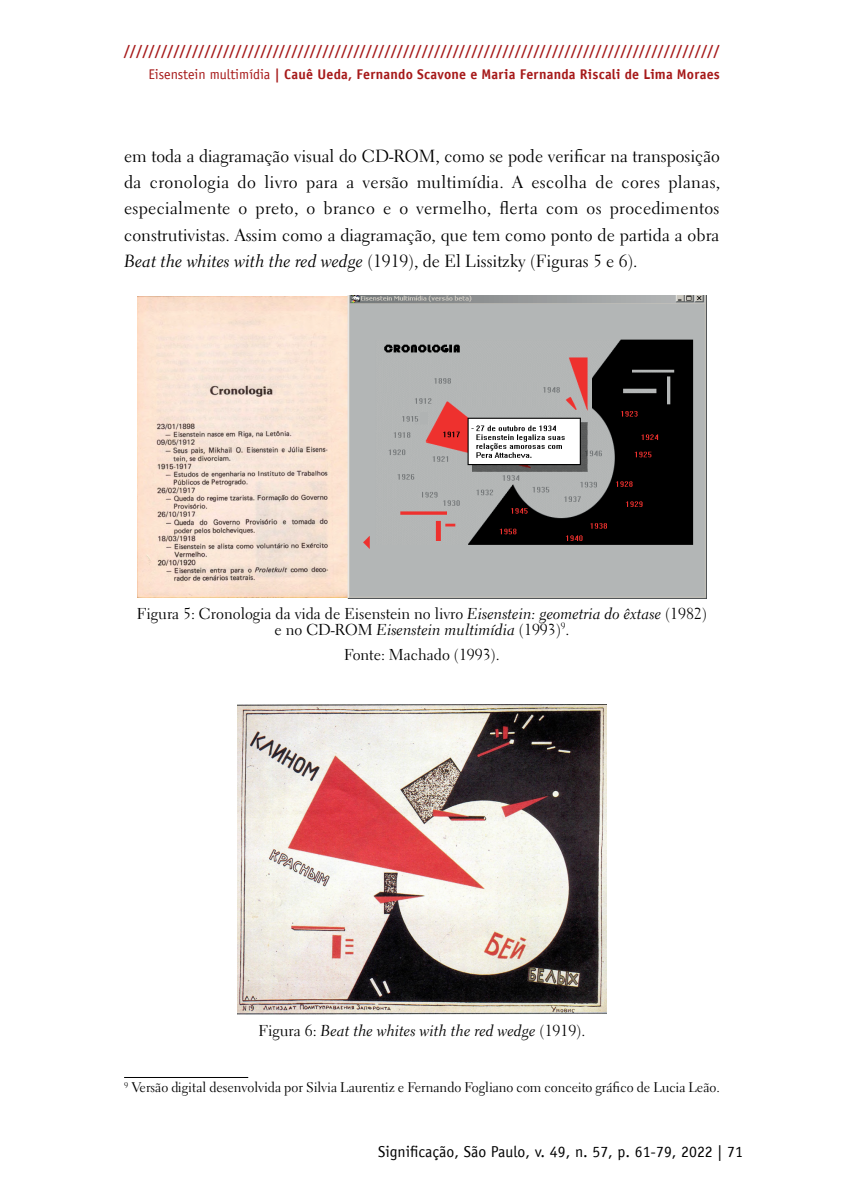
<style>
.page{position:relative;width:844px;height:1191px;background:#fff}
.page>*{position:absolute;margin:0;border:0;box-sizing:border-box;transform-origin:0 0}
.t1{font:17.5px/26.2px "Electra LT Std";color:#000;text-align:justify}
.t2{font:15.75px "Electra LT Std";color:#000}
.t3{font:15.75px "Electra LT Std Cursive";color:#000}
.t4{font:15.75px "Officina Sans LT";color:#000}
.t5{font:700 14px "Officina Sans LT";letter-spacing:.015em;color:#a61919}
.t6{font:14px "Electra LT Std";letter-spacing:-.005em;color:#000}
.s1{font-weight:400}
.s2{font-family:"Electra LT Std Cursive"}
.s3{font-family:"Electra LT Std"}
</style>
<div class="page">
<img style="left:137px;top:296px;width:569px;height:302px">
<img style="left:238px;top:704px;width:368px;height:310px">
<hr style="left:124px;top:1077px;width:124px;height:1px;background:#000">
<p class="t5" style="left:124px;top:41px;width:597px">////////////////////////////////////////////////////////////////////////////////////////////////</p>
<p class="t5" style="left:148px;top:66px;width:573px"><span class="s1">Eisenstein multimídia</span> | Cauê Ueda, Fernando Scavone e Maria Fernanda Riscali de Lima Moraes</p>
<p class="t1" style="left:124px;top:143px;width:597px">em toda a diagramação visual do CD-ROM, como se pode verificar na transposição da cronologia do livro para a versão multimídia. A escolha de cores planas, especialmente o preto, o branco e o vermelho, flerta com os procedimentos construtivistas. Assim como a diagramação, que tem como ponto de partida a obra <span class="s2">Beat the whites with the red wedge</span> (1919), de El Lissitzky (Figuras 5 e 6).</p>
<p class="t2" style="left:137px;top:604px;width:571px">Figura 5: Cronologia da vida de Eisenstein no livro <span class="s2">Eisenstein: geometria do êxtase</span> (1982)</p>
<p class="t3" style="left:274px;top:620px;width:296px"><span class="s3">e no CD-ROM</span> Eisenstein multimídia <span class="s3">(1993)</span><sup>9</sup><span class="s3">.</span></p>
<p class="t2" style="left:344px;top:645px;width:157px">Fonte: Machado (1993).</p>
<p class="t3" style="left:258px;top:1020px;width:328px"><span class="s3">Figura 6:</span> Beat the whites with the red wedge <span class="s3">(1919).</span></p>
<p class="t6" style="left:124px;top:1079px;width:597px"><sup>9</sup> Versão digital desenvolvida por Silvia Laurentiz e Fernando Fogliano com conceito gráfico de Lucia Leão.</p>
<p class="t4" style="left:378px;top:1142px;width:366px">Significação, São Paulo, v. 49, n. 57, p. 61-79, 2022 | 71</p>
</div>
